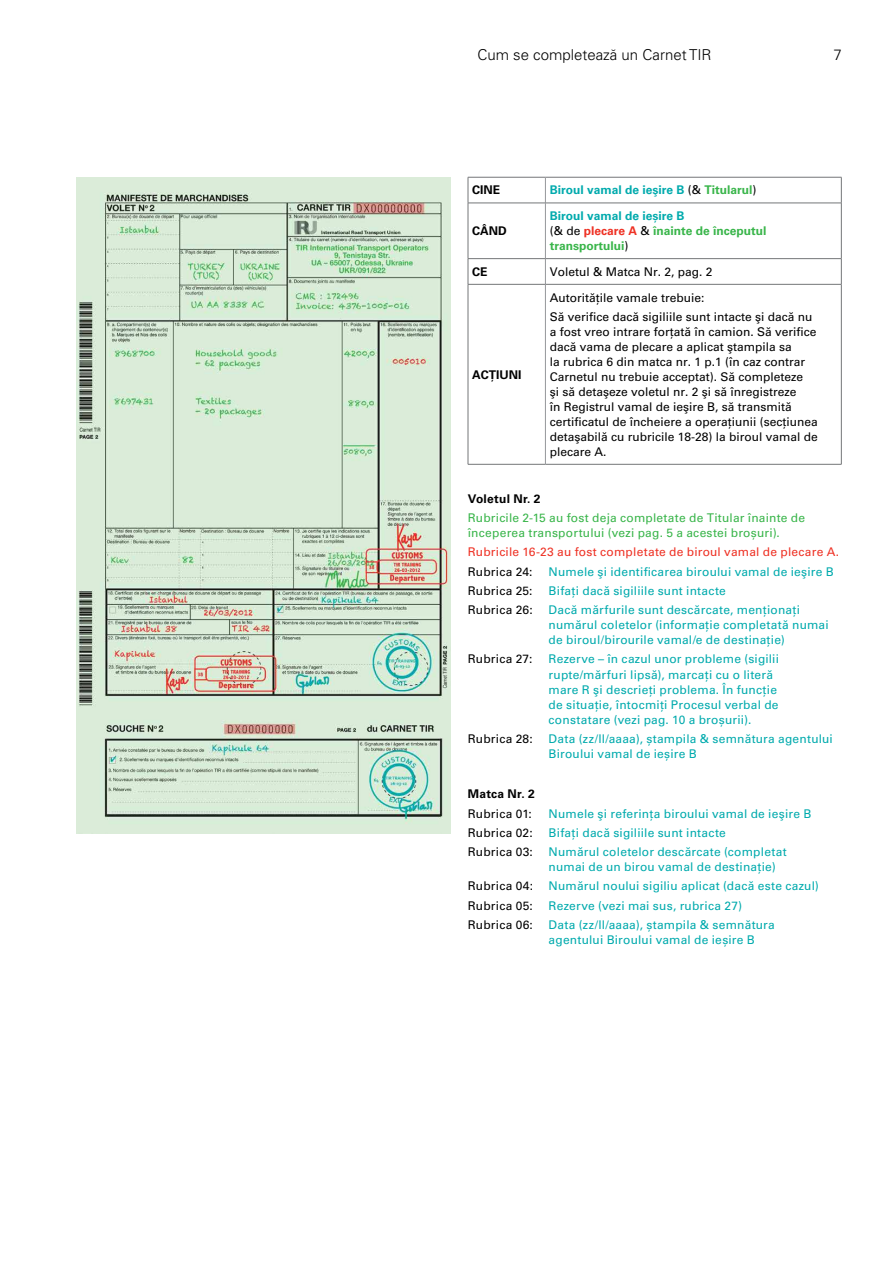
<style>
.page{position:relative;width:893px;height:1263px;background:#fff}
.page>*{position:absolute;margin:0;border:0;box-sizing:border-box;transform-origin:0 0}
.t1{font:300 15px "Univers LT Pro 45";color:#000}
.t2{font:12px/15px "Univers LT Pro 55 Roman";letter-spacing:.015em;color:#00aaad}
.t3{font:12px/15px "Univers LT Pro 55 Roman";color:#000}
.t4{font:12px/15px "Univers LT Pro 55 Roman";letter-spacing:.02em;color:#39b54a}
.t5{font:700 12px/15px "Univers LT Pro 65";color:#39b54a}
.t6{font:12px "Univers LT Pro 55 Roman";letter-spacing:.015em;color:#ee3124}
.t7{font:700 12px "Univers LT Pro 65";color:#00aaad}
.t8{font:700 12px "Univers LT Pro 65";color:#000}
.t9{font:700 12px "Univers LT Pro 65";letter-spacing:.02em;color:#000}
.s1{font-family:"Univers LT Pro 55 Roman";font-weight:400;color:#000}
.s2{color:#39b54a}
.s3{color:#00aaad}
.s4{color:#ee3124}
</style>
<div class="page">
<img style="left:77px;top:177px;width:374px;height:657px">
<hr style="left:468px;top:177px;width:77px;height:1px;background:#747678">
<svg style="left:468px;top:177px;width:1px;height:26px"></svg>
<hr style="left:545px;top:177px;width:296px;height:1px;background:#747678">
<svg style="left:841px;top:177px;width:1px;height:26px"></svg>
<svg style="left:545px;top:177px;width:1px;height:26px"></svg>
<hr style="left:468px;top:203px;width:77px;height:1px;background:#747678">
<hr style="left:468px;top:203px;width:1px;height:55px;background:#747678">
<hr style="left:545px;top:203px;width:296px;height:1px;background:#747678">
<hr style="left:841px;top:203px;width:1px;height:55px;background:#747678">
<hr style="left:545px;top:203px;width:1px;height:55px;background:#95979a">
<hr style="left:468px;top:258px;width:77px;height:1px;background:#747678">
<svg style="left:468px;top:259px;width:1px;height:25px"></svg>
<hr style="left:545px;top:258px;width:296px;height:1px;background:#747678">
<svg style="left:841px;top:259px;width:1px;height:25px"></svg>
<svg style="left:545px;top:259px;width:1px;height:25px"></svg>
<hr style="left:468px;top:284px;width:77px;height:1px;background:#747678">
<hr style="left:468px;top:284px;width:1px;height:180px;background:#747678">
<hr style="left:468px;top:464px;width:77px;height:1px;background:#747678">
<hr style="left:545px;top:284px;width:296px;height:1px;background:#747678">
<hr style="left:841px;top:284px;width:1px;height:180px;background:#747678">
<hr style="left:545px;top:464px;width:296px;height:1px;background:#747678">
<hr style="left:545px;top:284px;width:1px;height:180px;background:#95979a">
<p class="t1" style="left:477px;top:46px;width:236px">Cum se completează un Carnet TIR</p>
<p class="t1" style="left:834px;top:46px;width:10px">7</p>
<p class="t8" style="left:472px;top:183px;width:30px">CINE</p>
<p class="t7" style="left:550px;top:183px;width:208px">Biroul vamal de ieşire B <span class="s1">(&amp;</span> <span class="s2">Titularul</span><span class="s1">)</span></p>
<p class="t8" style="left:472px;top:224px;width:36px">CÂND</p>
<p class="t5" style="left:550px;top:208px;width:218px"><span class="s3">Biroul vamal de ieșire B<br></span><span class="s1">(&amp; de</span> <span class="s4">plecare A</span> <span class="s1">&amp;</span> înainte de începutul transportului<span class="s1">)</span></p>
<p class="t8" style="left:472px;top:264px;width:17px">CE</p>
<p class="t3" style="left:550px;top:264px;width:164px">Voletul &amp; Matca Nr. 2, pag. 2</p>
<p class="t8" style="left:472px;top:367px;width:51px">ACŢIUNI</p>
<p class="t3" style="left:550px;top:288px;width:264px;line-height:19.2px">Autorităţile vamale trebuie:<br>Să verifice dacă sigiliile sunt intacte şi dacă nu</p>
<p class="t3" style="left:550px;top:324px;width:270px">a fost vreo intrare forţată în camion. Să verifice dacă vama de plecare a aplicat ştampila sa<br>la rubrica 6 din matca nr. 1 p.1 (în caz contrar Carnetul nu trebuie acceptat). Să completeze<br>şi să detaşeze voletul nr. 2 şi să înregistreze<br>în Registrul vamal de ieşire B, să transmită certificatul de încheiere a operaţiunii (secţiunea detaşabilă cu rubricile 18-28) la biroul vamal de plecare A.</p>
<p class="t9" style="left:468px;top:492px;width:74px">Voletul Nr. 2</p>
<p class="t4" style="left:468px;top:510px;width:339px">Rubricile 2-15 au fost deja completate de Titular înainte de începerea transportului (vezi pag. 5 a acestei broșuri).</p>
<p class="t6" style="left:468px;top:545px;width:373px">Rubricile 16-23 au fost completate de biroul vamal de plecare A.</p>
<p class="t3" style="left:468px;top:564px;width:66px">Rubrica 24:</p>
<p class="t2" style="left:549px;top:564px;width:287px">Numele şi identificarea biroului vamal de ieşire B</p>
<p class="t3" style="left:468px;top:583px;width:66px">Rubrica 25:</p>
<p class="t2" style="left:549px;top:583px;width:179px">Bifați dacă sigiliile sunt intacte</p>
<p class="t3" style="left:468px;top:602px;width:66px">Rubrica 26:</p>
<p class="t2" style="left:549px;top:602px;width:282px">Dacă mărfurile sunt descărcate, menționați numărul coletelor (informaţie completată numai de biroul/birourile vamal/e de destinaţie)</p>
<p class="t3" style="left:468px;top:652px;width:66px">Rubrica 27:</p>
<p class="t2" style="left:549px;top:652px;width:232px">Rezerve – în cazul unor probleme (sigilii rupte/mărfuri lipsă), marcaţi cu o literă mare R şi descrieţi problema. În funcție de situație, întocmiți Procesul verbal de constatare (vezi pag. 10 a broșurii).</p>
<p class="t3" style="left:468px;top:731px;width:66px">Rubrica 28:</p>
<p class="t2" style="left:549px;top:731px;width:286px">Data (zz/ll/aaaa), ștampila &amp; semnătura agentului<br>Biroului vamal de ieșire B</p>
<p class="t8" style="left:468px;top:787px;width:68px">Matca Nr. 2</p>
<p class="t3" style="left:468px;top:806px;width:66px">Rubrica 01:</p>
<p class="t2" style="left:549px;top:806px;width:264px">Numele şi referinţa biroului vamal de ieşire B</p>
<p class="t3" style="left:468px;top:825px;width:66px">Rubrica 02:</p>
<p class="t2" style="left:549px;top:825px;width:179px">Bifați dacă sigiliile sunt intacte</p>
<p class="t3" style="left:468px;top:844px;width:67px">Rubrica 03:</p>
<p class="t2" style="left:549px;top:844px;width:240px">Numărul coletelor descărcate (completat numai de un birou vamal de destinație)</p>
<p class="t3" style="left:468px;top:878px;width:67px">Rubrica 04:</p>
<p class="t2" style="left:549px;top:878px;width:272px">Numărul noului sigiliu aplicat (dacă este cazul)</p>
<p class="t3" style="left:468px;top:898px;width:67px">Rubrica 05:</p>
<p class="t2" style="left:549px;top:898px;width:195px">Rezerve (vezi mai sus, rubrica 27)</p>
<p class="t3" style="left:468px;top:917px;width:67px">Rubrica 06:</p>
<p class="t2" style="left:549px;top:917px;width:228px">Data (zz/ll/aaaa), ștampila &amp; semnătura agentului Biroului vamal de ieșire B</p>
</div>
